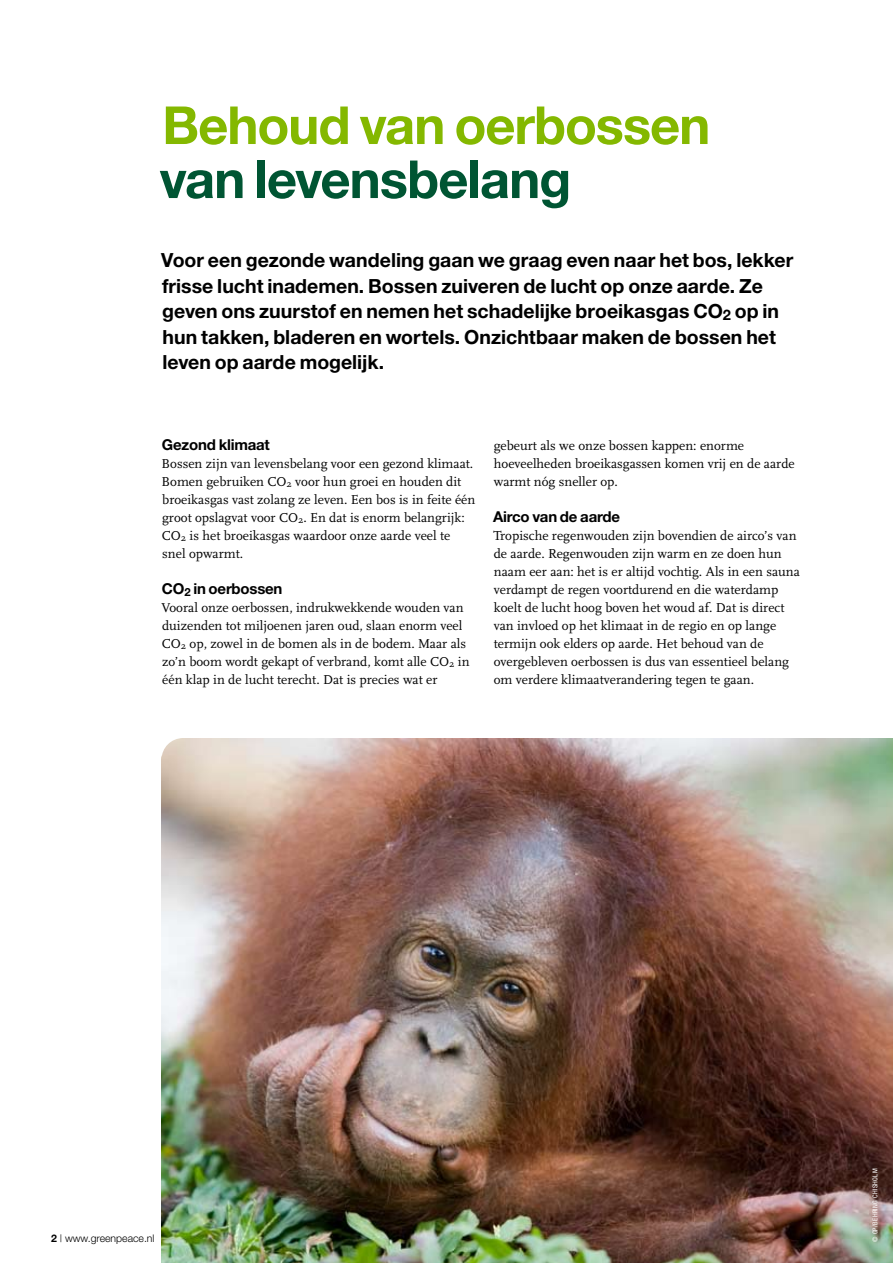
<style>
.page{position:relative;width:893px;height:1263px;background:#fff}
.page>*{position:absolute;margin:0;border:0;box-sizing:border-box;transform-origin:0 0}
.t1{font:700 52.5px "Helvetica Neue";letter-spacing:-.02em;color:#84b800}
.t2{font:700 52.5px "Helvetica Neue";letter-spacing:-.02em;color:#053}
.t3{font:700 19.5px/25.5px "Helvetica Neue";color:#000}
.t4{font:700 15px "Helvetica Neue";letter-spacing:-.015em;color:#000}
.t5{font:13.5px/18px "Scala";color:#000}
.t6{font:300 10.5px "Helvetica Neue";color:#000}
.t7{font:condensed 6.75px "Helvetica Neue";letter-spacing:.05em;color:#fff}
.s1{font-weight:700}
</style>
<div class="page">
<img style="left:162px;top:738px;width:731px;height:525px">
<svg style="left:140px;top:717px;width:43px;height:42px"></svg>
<h1 class="t1" style="left:162px;top:93px;width:550px">Behoud van oerbossen</h1>
<h1 class="t2" style="left:159px;top:147px;width:413px">van levensbelang</h1>
<p class="t3" style="left:161px;top:247px;width:633px">Voor een gezonde wandeling gaan we graag even naar het bos, lekker frisse lucht inademen. Bossen zuiveren de lucht op onze aarde. Ze geven ons zuurstof en nemen het schadelijke broeikasgas CO<sub>2</sub> op in hun takken, bladeren en wortels. Onzichtbaar maken de bossen het leven op aarde mogelijk.</p>
<p class="t4" style="left:162px;top:435px;width:109px">Gezond klimaat</p>
<p class="t5" style="left:162px;top:455px;width:315px">Bossen zijn van levensbelang voor een gezond klimaat.<br>Bomen gebruiken CO<sub>2</sub> voor hun groei en houden dit broeikasgas vast zolang ze leven. Een bos is in feite één groot opslagvat voor CO<sub>2</sub>. En dat is enorm belangrijk:<br>CO<sub>2</sub> is het broeikasgas waardoor onze aarde veel te snel opwarmt.</p>
<p class="t4" style="left:162px;top:579px;width:122px">CO<sub>2</sub> in oerbossen</p>
<p class="t5" style="left:161px;top:599px;width:310px">Vooral onze oerbossen, indrukwekkende wouden van duizenden tot miljoenen jaren oud, slaan enorm veel CO<sub>2</sub> op, zowel in de bomen als in de bodem. Maar als zo’n boom wordt gekapt of verbrand, komt alle CO<sub>2</sub> in één klap in de lucht terecht. Dat is precies wat er</p>
<p class="t5" style="left:494px;top:437px;width:302px">gebeurt als we onze bossen kappen: enorme hoeveelheden broeikasgassen komen vrij en de aarde warmt nóg sneller op.</p>
<p class="t4" style="left:493px;top:507px;width:128px">Airco van de aarde</p>
<p class="t5" style="left:493px;top:527px;width:308px">Tropische regenwouden zijn bovendien de airco’s van de aarde. Regenwouden zijn warm en ze doen hun naam eer aan: het is er altijd vochtig. Als in een sauna verdampt de regen voortdurend en die waterdamp koelt de lucht hoog boven het woud af. Dat is direct van invloed op het klimaat in de regio en op lange termijn ook elders op aarde. Het behoud van de overgebleven oerbossen is dus van essentieel belang om verdere klimaatverandering tegen te gaan.</p>
<p class="t6" style="left:51px;top:1232px;width:105px"><span class="s1">2</span> | www.greenpeace.nl</p>
<p class="t7" style="left:871px;top:1242px;width:75px;rotate:-90deg">© GP/Behring Chisholm</p>
</div>
